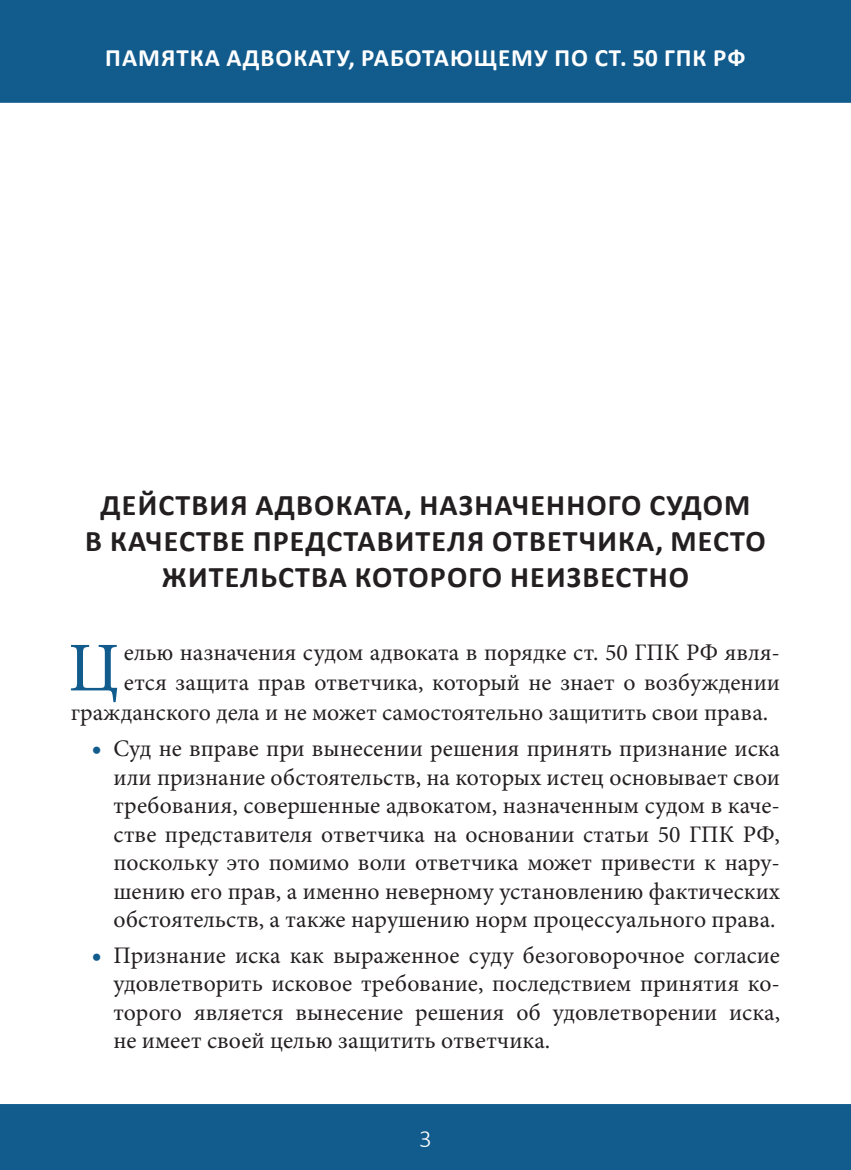
<style>
.page{position:relative;width:851px;height:1170px;background:#fff}
.page>*{position:absolute;margin:0;border:0;box-sizing:border-box;transform-origin:0 0}
.text_Bukva{font:70px "Minion Pro";color:#115b8d}
.Zag{font:700 30px/36px "Calibri";letter-spacing:.04em;color:#231f20;text-align:center}
.t1{font:700 25px "Calibri";letter-spacing:.04em;color:#fff}
.t2{font:300 25px "Calibri";color:#fff}
.text_Bukva-2{font:23.75px/28.5px "Minion Pro";color:#231f20;text-align:justify}
.s1{color:#115b8d}
</style>
<div class="page">
<div style="left:0;top:0;width:850px;height:103px;background:#115b8d;border:2px solid #115b8d"></div>
<div style="left:0;top:1103px;width:850px;height:66px;background:#115b8d;border:2px solid #115b8d"></div>
<p class="t1" style="left:105px;top:40px;width:641px">ПАМЯТКА АДВОКАТУ, РАБОТАЮЩЕМУ ПО СТ. 50 ГПК РФ</p>
<p class="Zag" style="left:85px;top:486px;width:682px">ДЕЙСТВИЯ АДВОКАТА, НАЗНАЧЕННОГО СУДОМ<br>В КАЧЕСТВЕ ПРЕДСТАВИТЕЛЯ ОТВЕТЧИКА, МЕСТО<br>ЖИТЕЛЬСТВА КОТОРОГО НЕИЗВЕСТНО</p>
<p class="text_Bukva" style="left:68px;top:621px;width:53px">Ц</p>
<p class="text_Bukva-2" style="left:124px;top:638px;width:657px">елью назначения судом адвоката в порядке ст. 50 ГПК РФ явля-</p>
<p class="text_Bukva-2" style="left:124px;top:668px;width:657px">ется защита прав ответчика, который не знает о возбуждении</p>
<p class="text_Bukva-2" style="left:71px;top:698px;width:698px">гражданского дела и не может самостоятельно защитить свои права.</p>
<p class="text_Bukva-2" style="left:113px;top:734px;width:668px;text-indent:-21px"><span class="s1">•</span> Суд не вправе при вынесении решения принять признание иска или признание обстоятельств, на которых истец основывает свои требования, совершенные адвокатом, назначенным судом в каче&shy;стве представителя ответчика на основании статьи 50 ГПК РФ, поскольку это помимо воли ответчика может привести к нару&shy;шению его прав, а именно неверному установлению фактических обстоятельств, а также нарушению норм процессуального права.</p>
<p class="text_Bukva-2" style="left:113px;top:940px;width:668px;text-indent:-21px"><span class="s1">•</span> Признание иска как выраженное суду безоговорочное согласие удовлетворить исковое требование, последствием принятия ко&shy;торого является вынесение решения об удовлетворении иска, не имеет своей целью защитить ответчика.</p>
<p class="t2" style="left:419px;top:1123px;width:14px">3</p>
</div>
